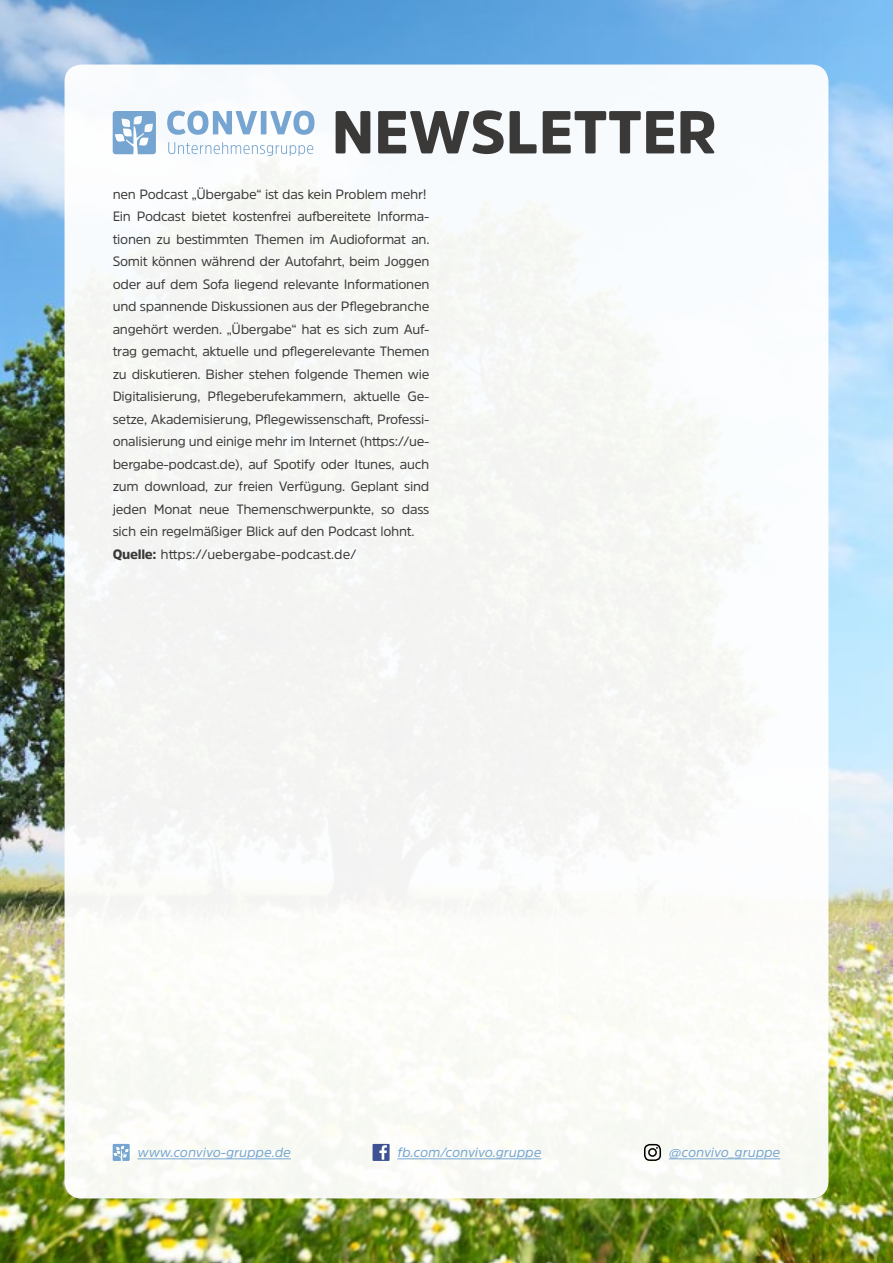
<style>
.page{position:relative;width:893px;height:1263px;background:#fff}
.page>*{position:absolute;margin:0;border:0;box-sizing:border-box;transform-origin:0 0}
.t1{font:900 60px "Amsi Pro";color:#3a3938}
.t2{font:13.5px/22.5px "Amsi Pro";letter-spacing:-.02em;color:#3a3938}
.t3{font:italic 13.5px "Amsi Pro";color:#75a5d0}
.s1{font-weight:900}
</style>
<div class="page">
<img style="left:0;top:0;width:893px;height:1263px">
<div style="left:65px;top:65px;width:763px;height:1133px;background:#f7faf6;border-radius:17px"></div>
<hr style="left:397px;top:1158px;width:144px;height:1px;background:#75a5d0">
<div style="left:373px;top:1144px;width:17px;height:17px;background:#3e5293"></div>
<svg style="left:379px;top:1145px;width:8px;height:15px"></svg>
<hr style="left:669px;top:1158px;width:111px;height:1px;background:#75a5d0">
<hr style="left:138px;top:1158px;width:153px;height:1px;background:#75a5d0">
<svg style="left:113px;top:1144px;width:17px;height:17px"></svg>
<div style="left:644px;top:1144px;width:17px;height:17px;border:2px solid #000;border-radius:5px"></div>
<div style="left:648px;top:1148px;width:9px;height:9px;border:2px solid #000;border-radius:50%"></div>
<svg style="left:113px;top:111px;width:43px;height:43px"></svg>
<svg style="left:168px;top:142px;width:145px;height:14px"></svg>
<svg style="left:167px;top:111px;width:147px;height:24px"></svg>
<h1 class="t1" style="left:332px;top:91px;width:386px">NEWSLETTER</h1>
<p class="t2" style="left:113px;top:182px;width:318px">nen Podcast „Übergabe“ ist das kein Problem mehr!<br>Ein Podcast bietet kostenfrei aufbereitete Informa&shy;tionen zu bestimmten Themen im Audioformat an.<br>Somit können während der Autofahrt, beim Joggen oder auf dem Sofa liegend relevante Informationen und spannende Diskussionen aus der Pflegebranche angehört werden. „Übergabe“ hat es sich zum Auf&shy;trag gemacht, aktuelle und pflegerelevante Themen zu diskutieren. Bisher stehen folgende Themen wie Digitalisierung, Pflegeberufekammern, aktuelle Ge&shy;setze, Akademisierung, Pflegewissenschaft, Professi&shy;onalisierung und einige mehr im Internet (https://ue&shy;bergabe-podcast.de), auf Spotify oder Itunes, auch zum download, zur freien Verfügung. Geplant sind jeden Monat neue Themenschwerpunkte, so dass sich ein regelmäßiger Blick auf den Podcast lohnt.<br><span class="s1">Quelle:</span> https://uebergabe-podcast.de/</p>
<p class="t3" style="left:138px;top:1143px;width:155px">www.convivo-gruppe.de</p>
<p class="t3" style="left:397px;top:1143px;width:145px">fb.com/convivo.gruppe</p>
<p class="t3" style="left:669px;top:1143px;width:113px">@convivo_gruppe</p>
</div>
